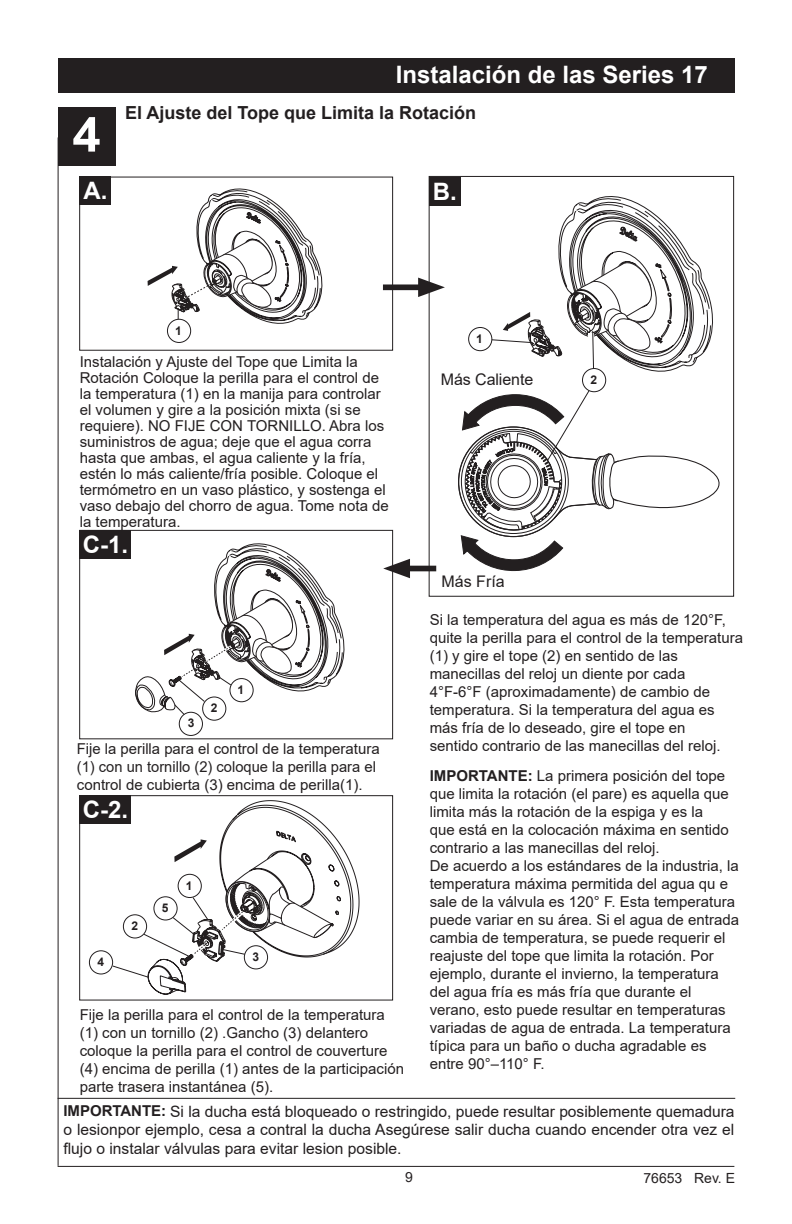
<style>
.page{position:relative;width:792px;height:1224px;background:#fff}
.page>*{position:absolute;margin:0;border:0;box-sizing:border-box;transform-origin:0 0}
.t1{font:700 48px "Arial";color:#fff;scale:1.06 1}
.t2{font:700 24px "Arial";color:#fff}
.t3{font:700 18px "Arial";color:#231f20}
.t4{font:16px "Arial";letter-spacing:-.005em;color:#231f20}
.t5{font:15.6px/18.8px "Arial";color:#231f20;text-align:justify}
.t6{font:15px/18px "Arial";color:#231f20}
.t7{font:14px "Arial";color:#231f20}
.t8{font:700 12px "Arial";color:#231f20}
.s1{font-weight:700}
.s2{font-weight:700;font-size:15px}
</style>
<div class="page">
<hr style="left:58px;top:1166px;width:676px;height:1px;background:#231f20">
<div style="left:58px;top:58px;width:677px;height:35px;background:#231f20"></div>
<div style="left:58px;top:107px;width:57px;height:59px;background:#231f20"></div>
<hr style="left:58px;top:137px;width:1px;height:1029px;background:#231f20">
<hr style="left:58px;top:1098px;width:677px;height:1px;background:#231f20">
<svg style="left:148px;top:189px;width:174px;height:135px"></svg>
<svg style="left:135px;top:544px;width:209px;height:173px"></svg>
<svg style="left:112px;top:800px;width:248px;height:195px"></svg>
<svg style="left:489px;top:196px;width:224px;height:186px"></svg>
<svg style="left:458px;top:390px;width:277px;height:181px"></svg>
<div style="left:383px;top:284px;width:46px;height:6px;background:#231f20"></div>
<svg style="left:418px;top:278px;width:27px;height:19px"></svg>
<div style="left:400px;top:566px;width:36px;height:5px;background:#231f20"></div>
<svg style="left:383px;top:559px;width:27px;height:19px"></svg>
<div style="left:79px;top:530px;width:314px;height:209px;border:1px solid #231f20"></div>
<div style="left:79px;top:795px;width:314px;height:205px;border:1px solid #231f20"></div>
<div style="left:79px;top:177px;width:314px;height:174px;border:1px solid #231f20"></div>
<div style="left:429px;top:176px;width:305px;height:421px;border:1px solid #231f20"></div>
<svg style="left:167px;top:319px;width:24px;height:23px"></svg>
<div style="left:167px;top:319px;width:24px;height:24px;border:1px solid #231f20;border-radius:50%"></div>
<div style="left:173px;top:324px;width:12px;height:14px;background:#fff"></div>
<svg style="left:469px;top:327px;width:23px;height:24px"></svg>
<div style="left:468px;top:327px;width:24px;height:24px;border:1px solid #231f20;border-radius:50%"></div>
<div style="left:474px;top:333px;width:12px;height:13px;background:#fff"></div>
<div style="left:230px;top:679px;width:23px;height:23px;background:#fff;border-radius:50%"></div>
<div style="left:229px;top:678px;width:25px;height:24px;border:1px solid #231f20;border-radius:50%"></div>
<div style="left:203px;top:697px;width:23px;height:23px;background:#fff;border-radius:50%"></div>
<div style="left:202px;top:696px;width:24px;height:25px;border:1px solid #231f20;border-radius:50%"></div>
<div style="left:179px;top:712px;width:23px;height:23px;background:#fff;border-radius:50%"></div>
<div style="left:179px;top:712px;width:24px;height:24px;border:1px solid #231f20;border-radius:50%"></div>
<svg style="left:178px;top:874px;width:23px;height:24px"></svg>
<div style="left:178px;top:874px;width:24px;height:24px;border:1px solid #231f20;border-radius:50%"></div>
<div style="left:184px;top:879px;width:12px;height:14px;background:#fff"></div>
<svg style="left:123px;top:915px;width:24px;height:23px"></svg>
<div style="left:123px;top:914px;width:24px;height:25px;border:1px solid #231f20;border-radius:50%"></div>
<div style="left:129px;top:919px;width:12px;height:14px;background:#fff"></div>
<svg style="left:154px;top:897px;width:23px;height:23px"></svg>
<div style="left:153px;top:896px;width:25px;height:25px;border:1px solid #231f20;border-radius:50%"></div>
<div style="left:160px;top:901px;width:12px;height:14px;background:#fff"></div>
<svg style="left:244px;top:946px;width:24px;height:23px"></svg>
<div style="left:244px;top:945px;width:24px;height:24px;border:1px solid #231f20;border-radius:50%"></div>
<div style="left:250px;top:950px;width:12px;height:14px;background:#fff"></div>
<svg style="left:89px;top:951px;width:24px;height:23px"></svg>
<div style="left:89px;top:950px;width:24px;height:25px;border:1px solid #231f20;border-radius:50%"></div>
<div style="left:95px;top:955px;width:12px;height:14px;background:#fff"></div>
<div style="left:583px;top:369px;width:23px;height:23px;background:#fff;border-radius:50%"></div>
<div style="left:582px;top:368px;width:24px;height:24px;border:1px solid #231f20;border-radius:50%"></div>
<div style="left:80px;top:176px;width:31px;height:29px;background:#231f20"></div>
<div style="left:429px;top:177px;width:31px;height:29px;background:#231f20"></div>
<div style="left:80px;top:530px;width:51px;height:29px;background:#231f20"></div>
<div style="left:80px;top:795px;width:51px;height:29px;background:#231f20"></div>
<h1 class="t1" style="left:72px;top:101px;width:28px">4</h1>
<h2 class="t2" style="left:396px;top:58px;width:314px">Instalación de las Series 17</h2>
<p class="t3" style="left:125px;top:100px;width:353px">El Ajuste del Tope que Limita la Rotación</p>
<h2 class="t2" style="left:83px;top:174px;width:25px">A.</h2>
<h2 class="t2" style="left:433px;top:175px;width:26px">B.</h2>
<p class="t8" style="left:175px;top:322px;width:8px">1</p>
<p class="t8" style="left:476px;top:331px;width:8px">1</p>
<p class="t6" style="left:80px;top:353px;width:311px;line-height:16px">Instalación y Ajuste del Tope que Limita la Rotación Coloque la perilla para el control de la temperatura (1) en la manija para controlar el volumen y gire a la posición mixta (si se requiere). NO FIJE CON TORNILLO. Abra los suministros de agua; deje que el agua corra hasta que ambas, el agua caliente y la fría, estén lo más caliente/fría posible. Coloque el termómetro en un vaso plástico, y sostenga el vaso debajo del chorro de agua. Tome nota de la temperatura.</p>
<h2 class="t2" style="left:83px;top:527px;width:47px">C-1.</h2>
<p class="t4" style="left:441px;top:368px;width:94px">Más Caliente</p>
<p class="t4" style="left:442px;top:571px;width:65px">Más Fría</p>
<p class="t8" style="left:591px;top:371px;width:8px">2</p>
<p class="t6" style="left:430px;top:610px;width:315px">Si la temperatura del agua es más de 120°F, quite la perilla para el control de la temperatura (1) y gire el tope (2) en sentido de las manecillas del reloj un diente por cada<br>4°F-6°F (aproximadamente) de cambio de temperatura. Si la temperatura del agua es más fría de lo deseado, gire el tope en<br>sentido contrario de las manecillas del reloj.</p>
<p class="t6" style="left:430px;top:766px;width:311px"><span class="s1">IMPORTANTE:</span> La primera posición del tope que limita la rotación (el pare) es aquella que limita más la rotación de la espiga y es la<br>que está en la colocación máxima en sentido contrario a las manecillas del reloj.<br>De acuerdo a los estándares de la industria, la temperatura máxima permitida del agua qu e sale de la válvula es 120° F. Esta temperatura puede variar en su área. Si el agua de entrada cambia de temperatura, se puede requerir el reajuste del tope que limita la rotación. Por ejemplo, durante el invierno, la temperatura del agua fría es más fría que durante el verano, esto puede resultar en temperaturas variadas de agua de entrada. La temperatura típica para un baño o ducha agradable es entre 90°–110° F.</p>
<p class="t8" style="left:238px;top:682px;width:8px">1</p>
<p class="t8" style="left:211px;top:699px;width:8px">2</p>
<p class="t8" style="left:188px;top:715px;width:8px">3</p>
<p class="t6" style="left:77px;top:740px;width:304px">Fije la perilla para el control de la temperatura (1) con un tornillo (2) coloque la perilla para el control de cubierta (3) encima de perilla(1).</p>
<h2 class="t2" style="left:83px;top:793px;width:47px">C-2.</h2>
<p class="t8" style="left:186px;top:878px;width:8px">1</p>
<p class="t8" style="left:162px;top:899px;width:8px">5</p>
<p class="t8" style="left:131px;top:917px;width:8px">2</p>
<p class="t8" style="left:252px;top:948px;width:8px">3</p>
<p class="t8" style="left:97px;top:953px;width:8px">4</p>
<p class="t6" style="left:80px;top:1006px;width:326px">Fije la perilla para el control de la temperatura (1) con un tornillo (2) .Gancho (3) delantero coloque la perilla para el control de couverture (4) encima de perilla (1) antes de la participación parte trasera instantánea (5).</p>
<p class="t5" style="left:63px;top:1102px;width:673px"><span class="s2">IMPORTANTE:</span> Si la ducha está bloqueado o restringido, puede resultar posiblemente quemadura o lesionpor ejemplo, cesa a contral la ducha Asegúrese salir ducha cuando encender otra vez el flujo o instalar válvulas para evitar lesion posible.</p>
<p class="t7" style="left:405px;top:1167px;width:9px">9</p>
<p class="t7" style="left:644px;top:1168px;width:93px">76653 Rev. E</p>
</div>
